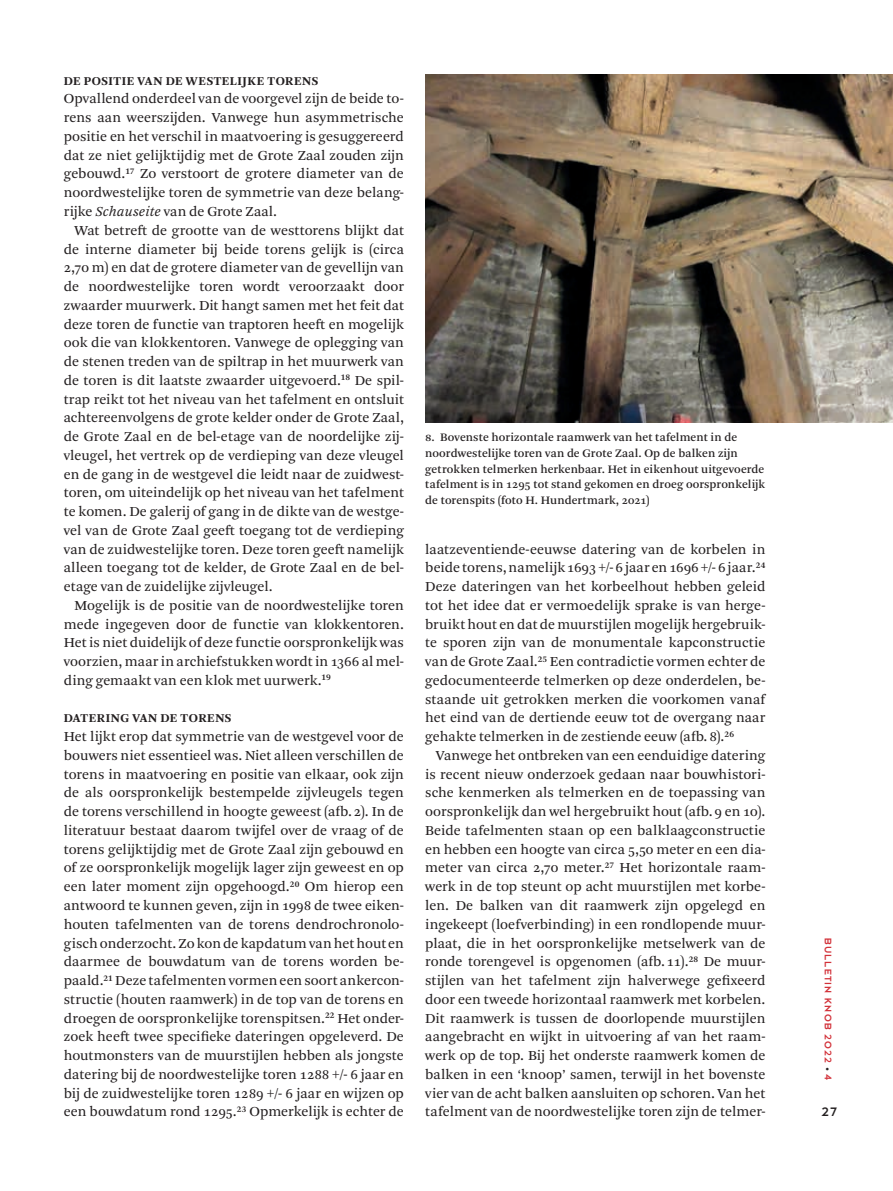
<style>
.page{position:relative;width:893px;height:1191px;background:#fff}
.page>*{position:absolute;margin:0;border:0;box-sizing:border-box;transform-origin:0 0}
.t1{font:14.4px/18.8px "Arnhem Pro Blond";color:#231f20;text-align:justify}
.t2{font:13.5px "Dessau Pro";color:#231f20}
.t3{font:700 12.6px "Arnhem Pro";letter-spacing:.045em;color:#231f20}
.t4{font:12px/15.8px "Arnhem Pro";letter-spacing:.005em;color:#231f20}
.t5{font:10.5px "Dessau Pro";letter-spacing:.11em;color:#d23139}
.s1{font-style:italic}
.s2{font-size:12.3px}
.s3{font-size:8.25px;color:#231f20}
</style>
<div class="page">
<img style="left:425px;top:74px;width:468px;height:348px">
<p class="t3" style="left:64px;top:73px;width:256px">DE POSITIE VAN DE WESTELIJKE TORENS</p>
<p class="t1" style="left:64px;top:90px;width:342px">Opvallend onderdeel van de voorgevel zijn de beide to&shy;rens aan weerszijden. Vanwege hun asymmetrische positie en het verschil in maatvoering is gesuggereerd dat ze niet gelijktijdig met de Grote Zaal zouden zijn gebouwd.<sup>17</sup> Zo verstoort de grotere diameter van de noordwestelijke toren de symmetrie van deze belang&shy;rijke <span class="s1">Schauseite</span> van de Grote Zaal.</p>
<p class="t1" style="left:64px;top:221px;width:342px;text-indent:11px">Wat betreft de grootte van de westtorens blijkt dat de interne diameter bij beide torens gelijk is (circa 2,70 m) en dat de grotere diameter van de gevellijn van de noordwestelijke toren wordt veroorzaakt door zwaarder muurwerk. Dit hangt samen met het feit dat deze toren de functie van traptoren heeft en mogelijk ook die van klokkentoren. Vanwege de oplegging van de stenen treden van de spiltrap in het muurwerk van de toren is dit laatste zwaarder uitgevoerd.<sup>18</sup> De spil&shy;trap reikt tot het niveau van het tafelment en ontsluit achtereenvolgens de grote kelder onder de Grote Zaal, de Grote Zaal en de bel-etage van de noordelijke zij&shy;vleugel, het vertrek op de verdieping van deze vleugel en de gang in de westgevel die leidt naar de zuidwest&shy;toren, om uiteindelijk op het niveau van het tafelment te komen. De galerij of gang in de dikte van de westge&shy;vel van de Grote Zaal geeft toegang tot de verdieping van de zuidwestelijke toren. Deze toren geeft namelijk alleen toegang tot de kelder, de Grote Zaal en de bel&shy;etage van de zuidelijke zijvleugel.</p>
<p class="t1" style="left:64px;top:596px;width:342px;text-indent:11px">Mogelijk is de positie van de noordwestelijke toren mede ingegeven door de functie van klokkentoren.<br>Het is niet duidelijk of deze functie oorspronkelijk was voorzien, maar in archiefstukken wordt in 1366 al mel&shy;ding gemaakt van een klok met uurwerk.<sup>19</sup></p>
<p class="t3" style="left:64px;top:710px;width:169px">DATERING VAN DE TORENS</p>
<p class="t1" style="left:64px;top:727px;width:342px">Het lijkt erop dat symmetrie van de westgevel voor de bouwers niet essentieel was. Niet alleen verschillen de torens in maatvoering en positie van elkaar, ook zijn de als oorspronkelijk bestempelde zijvleugels tegen de torens verschillend in hoogte geweest (afb.2). In de literatuur bestaat daarom twijfel over de vraag of de torens gelijktijdig met de Grote Zaal zijn gebouwd en of ze oorspronkelijk mogelijk lager zijn geweest en op een later moment zijn opgehoogd.<sup>20</sup> Om hierop een antwoord te kunnen geven, zijn in 1998 de twee eiken&shy;houten tafelmenten van de torens dendrochronolo&shy;gisch onderzocht. Zo kon de kapdatum van het hout en daarmee de bouwdatum van de torens worden be&shy;paald.<sup>21</sup> Deze tafelmenten vormen een soort ankercon&shy;structie (houten raamwerk) in de top van de torens en droegen de oorspronkelijke torenspitsen.<sup>22</sup> Het onder&shy;zoek heeft twee specifieke dateringen opgeleverd. De houtmonsters van de muurstijlen hebben als jongste datering bij de noordwestelijke toren 1288 +/- 6 jaar en bij de zuidwestelijke toren 1289 +/- 6 jaar en wijzen op een bouwdatum rond 1295.<sup>23</sup> Opmerkelijk is echter de</p>
<p class="t4" style="left:425px;top:429px;width:341px"><span class="s2">8</span>. Bovenste horizontale raamwerk van het tafelment in de noordwestelijke toren van de Grote Zaal. Op de balken zijn getrokken telmerken herkenbaar. Het in eikenhout uitgevoerde tafelment is in 1295 tot stand gekomen en droeg oorspronkelijk de torenspits (foto H. Hundertmark, 2021)</p>
<p class="t1" style="left:425px;top:540px;width:342px">laatzeventiende-eeuwse datering van de korbelen in beide torens, namelijk 1693 +/- 6 jaar en 1696 +/- 6 jaar.<sup>24<br></sup>Deze dateringen van het korbeelhout hebben geleid tot het idee dat er vermoedelijk sprake is van herge&shy;bruikt hout en dat de muurstijlen mogelijk hergebruik&shy;te sporen zijn van de monumentale kapconstructie van de Grote Zaal.<sup>25</sup> Een contradictie vormen echter de gedocumenteerde telmerken op deze onderdelen, be&shy;staande uit getrokken merken die voorkomen vanaf het eind van de dertiende eeuw tot de overgang naar gehakte telmerken in de zestiende eeuw (afb.8).<sup>26</sup></p>
<p class="t1" style="left:425px;top:746px;width:342px;text-indent:11px">Vanwege het ontbreken van een eenduidige datering is recent nieuw onderzoek gedaan naar bouwhistori&shy;sche kenmerken als telmerken en de toepassing van oorspronkelijk dan wel hergebruikt hout (afb.9 en 10).<br>Beide tafelmenten staan op een balklaagconstructie en hebben een hoogte van circa 5,50 meter en een dia&shy;meter van circa 2,70 meter.<sup>27</sup> Het horizontale raam&shy;werk in de top steunt op acht muurstijlen met korbe&shy;len. De balken van dit raamwerk zijn opgelegd en ingekeept (loefverbinding) in een rondlopende muur&shy;plaat, die in het oorspronkelijke metselwerk van de ronde torengevel is opgenomen (afb.11).<sup>28</sup> De muur&shy;stijlen van het tafelment zijn halverwege gefixeerd door een tweede horizontaal raamwerk met korbelen.<br>Dit raamwerk is tussen de doorlopende muurstijlen aangebracht en wijkt in uitvoering af van het raam&shy;werk op de top. Bij het onderste raamwerk komen de balken in een ‘knoop’ samen, terwijl in het bovenste vier van de acht balken aansluiten op schoren. Van het tafelment van de noordwestelijke toren zijn de telmer-</p>
<p class="t5" style="left:833px;top:938px;width:144px;rotate:90deg">BULLETIN KNOB 2022 <span class="s3">•</span> 4</p>
<p class="t2" style="left:821px;top:1105px;width:17px">27</p>
</div>
